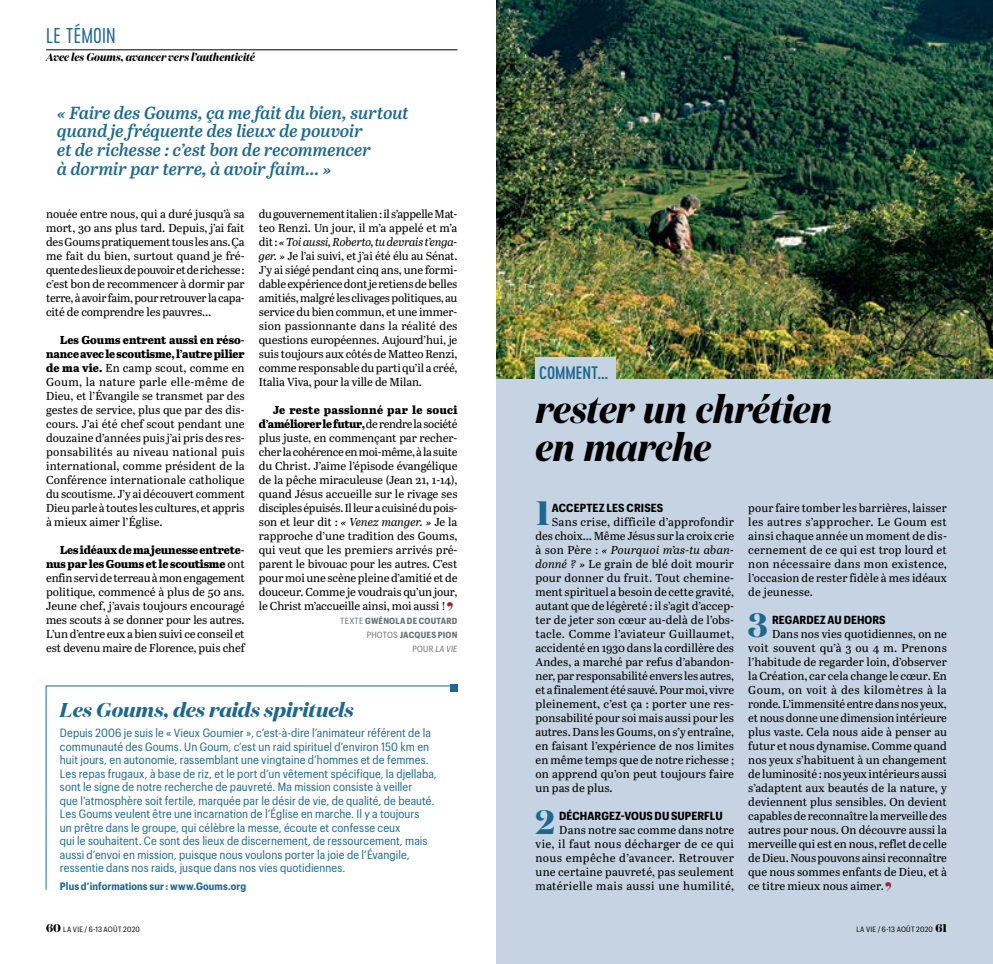
<style>
.page{position:relative;width:993px;height:964px;background:#fff}
.page>*{position:absolute;margin:0;border:0;box-sizing:border-box;transform-origin:0 0}
.t1{font:italic 700 38.75px/38.8px "Domaine Display";letter-spacing:-.005em;color:#000;scale:.9 1}
.t2{font:700 33.75px "Domaine Display";color:#1c688e}
.t3{font:900 31.25px "Abril Display";color:#98272b}
.t4{font:italic 700 20px "Domaine Display";color:#1c688e}
.t5{font:20px "Cervo Neue Light Neue";letter-spacing:.005em;color:#1c688e}
.t6{font:italic 600 17.5px/18.8px "Abril Text";letter-spacing:-.005em;color:#1c688e}
.t7{font:16.88px "Cervo Neue Medium Neue";color:#1c688e}
.t8{font:11.75px/13.5px "Graphik Compact";letter-spacing:.005em;color:#1c688e}
.t9{font:11.5px/14px "Abril Text";letter-spacing:-.01em;color:#000;text-align:justify}
.t10{font:700 11.5px "Graphik Compact";letter-spacing:.005em;color:#000}
.t11{font:italic 700 11.25px "Domaine Display";letter-spacing:.01em;color:#000;scale:.9 1}
.t12{font:700 10.5px "Graphik Compact";letter-spacing:.01em;color:#1c688e}
.t13{font:700 8.75px/14px "Graphik Compact";letter-spacing:.025em;color:#6d6e71;text-align:right}
.t14{font:8.75px "Graphik Compact";color:#6d6e71}
.t15{font:7.5px "Graphik Compact";letter-spacing:.035em;color:#000}
.s1{font-weight:800}
.s2{font-style:italic}
.s3{font-weight:400}
.s4{font-weight:400;font-style:italic}
.s5{font-family:"Domaine Display";font-weight:700;font-size:11.25px}
</style>
<div class="page">
<div style="left:496px;top:371px;width:496px;height:593px;background:#c5d3e2"></div>
<img style="left:496px;top:0;width:496px;height:378px">
<div style="left:535px;top:358px;width:81px;height:21px;background:#c5d3e2"></div>
<svg style="left:45px;top:685px;width:409px;height:205px"></svg>
<div style="left:450px;top:684px;width:7px;height:7px;background:#1c688e"></div>
<hr style="left:46px;top:50px;width:411px;height:1px;background:#000">
<h3 class="t5" style="left:46px;top:22px;width:71px">LE TÉMOIN</h3>
<p class="t11" style="left:46px;top:50px;width:233px">Avec les Goums, avancer vers l’authenticité</p>
<h3 class="t6" style="left:57px;top:102px;width:353px">« Faire des Goums, ça me fait du bien, surtout quand je fréquente des lieux de pouvoir<br>et de richesse : c’est bon de recommencer<br>à dormir par terre, à avoir faim… »</h3>
<p class="t9" style="left:46px;top:206px;width:200px">nouée entre nous, qui a duré jusqu’à sa mort, 30 ans plus tard. Depuis, j’ai fait des Goums pratiquement tous les ans.Ça me fait du bien, surtout quand je fré&shy;quente des lieux de pouvoir et de richesse : c’est bon de recommencer à dormir par terre, à avoir faim, pour retrouver la capa&shy;cité de comprendre les pauvres…</p>
<p class="t9" style="left:46px;top:332px;width:200px;text-indent:14px"><span class="s1">Les Goums entrent aussi en réso&shy;nance avec le scoutisme, l’autre pilier de ma vie.</span> En camp scout, comme en Goum, la nature parle elle-même de Dieu, et l’Évangile se transmet par des gestes de service, plus que par des dis&shy;cours. J’ai été chef scout pendant une douzaine d’années puis j’ai pris des res&shy;ponsabilités au niveau national puis international, comme président de la Conférence internationale catholique du scoutisme. J’y ai découvert comment Dieu parle à toutes les cultures, et appris à mieux aimer l’Église.</p>
<p class="t9" style="left:46px;top:542px;width:200px;text-indent:14px"><span class="s1">Les idéaux de ma jeunesse entrete&shy;nus par les Goums et le scoutisme</span> ont enfin servi de terreau à mon engagement politique, commencé à plus de 50 ans.<br>Jeune chef, j’avais toujours encouragé mes scouts à se donner pour les autres.<br>L’un d’entre eux a bien suivi ce conseil et est devenu maire de Florence, puis chef</p>
<p class="t9" style="left:259px;top:206px;width:200px">du gouvernement italien : il s’appelle Mat&shy;teo Renzi. Un jour, il m’a appelé et m’a dit : <span class="s2">« Toi aussi, Roberto, tu devrais t’enga&shy;ger. »</span> Je l’ai suivi, et j’ai été élu au Sénat.<br>J’y ai siégé pendant cinq ans, une formi&shy;dable expérience dont je retiens de belles amitiés, malgré les clivages politiques, au service du bien commun, et une immer&shy;sion passionnante dans la réalité des questions européennes. Aujourd’hui, je suis toujours aux côtés de Matteo Renzi, comme responsable du parti qu’il a créé, Italia Viva, pour la ville de Milan.</p>
<p class="t9" style="left:259px;top:402px;width:200px;text-indent:14px"><span class="s1">Je reste passionné par le souci d’améliorer le futur,</span>de rendre la société plus juste, en commençant par recher&shy;cher la cohérence en moi-même, à la suite du Christ. J’aime l’épisode évangélique de la pêche miraculeuse (Jean 21, 1-14), quand Jésus accueille sur le rivage ses disciples épuisés. Il leur a cuisiné du pois&shy;son et leur dit : <span class="s2">« Venez manger. »</span> Je la rapproche d’une tradition des Goums, qui veut que les premiers arrivés pré&shy;parent le bivouac pour les autres. C’est pour moi une scène pleine d’amitié et de douceur. Comme je voudrais qu’un jour, le Christ m’accueille ainsi, moi aussi !</p>
<p class="t13" style="left:340px;top:613px;width:119px"><span class="s3">TEXTE</span> GWÉNOLA DE COUTARD</p>
<h3 class="t3" style="left:445px;top:591px;width:10px">’</h3>
<p class="t14" style="left:366px;top:628px;width:17px">PHOTO</p>
<p class="t13" style="left:393px;top:627px;width:66px"><span class="s3">S</span> JACQUES PION<br><span class="s3">POUR</span> <span class="s4">LA VIE</span></p>
<h3 class="t4" style="left:60px;top:697px;width:295px">Les Goums, des raids spirituels</h3>
<p class="t8" style="left:60px;top:725px;width:378px">Depuis 2006 je suis le « Vieux Goumier », c’est-à-dire l’animateur référent de la communauté des Goums. Un Goum, c’est un raid spirituel d’environ 150 km en huit jours, en autonomie, rassemblant une vingtaine d’hommes et de femmes.<br>Les repas frugaux, à base de riz, et le port d’un vêtement spécifique, la djellaba, sont le signe de notre recherche de pauvreté. Ma mission consiste à veiller<br>que l’atmosphère soit fertile, marquée par le désir de vie, de qualité, de beauté.<br>Les Goums veulent être une incarnation de l’Église en marche. Il y a toujours<br>un prêtre dans le groupe, qui célèbre la messe, écoute et confesse ceux<br>qui le souhaitent. Ce sont des lieux de discernement, de ressourcement, mais aussi d’envoi en mission, puisque nous voulons porter la joie de l’Évangile, ressentie dans nos raids, jusque dans nos vies quotidiennes.</p>
<p class="t12" style="left:60px;top:878px;width:188px">Plus d’informations sur : www.Goums.org</p>
<h3 class="t7" style="left:539px;top:361px;width:71px">COMMENT…</h3>
<h1 class="t1" style="left:535px;top:389px;width:331px">rester un chrétien en marche</h1>
<h2 class="t2" style="left:536px;top:491px;width:15px">1</h2>
<p class="t10" style="left:551px;top:499px;width:113px">ACCEPTEZ LES CRISES</p>
<p class="t9" style="left:535px;top:514px;width:200px;text-indent:16px">Sans crise, difficile d’approfondir des choix… Même Jésus sur la croix crie à son Père : <span class="s2">« Pourquoi m’as-tu aban&shy;donné ? »</span> Le grain de blé doit mourir pour donner du fruit. Tout chemine&shy;ment spirituel a besoin de cette gravité, autant que de légèreté : il s’agit d’accep&shy;ter de jeter son cœur au-delà de l’obs&shy;tacle. Comme l’aviateur Guillaumet, accidenté en 1930 dans la cordillère des Andes, a marché par refus d’abandon&shy;ner, par responsabilité envers les autres, et a finalement été sauvé. Pour moi, vivre pleinement, c’est ça : porter une res&shy;ponsabilité pour soi mais aussi pour les autres. Dans les Goums, on s’y entraîne, en faisant l’expérience de nos limites en même temps que de notre richesse ; on apprend qu’on peut toujours faire un pas de plus.</p>
<h2 class="t2" style="left:535px;top:799px;width:21px">2</h2>
<p class="t10" style="left:559px;top:807px;width:165px">DÉCHARGEZ-VOUS DU SUPERFLU</p>
<p class="t9" style="left:535px;top:822px;width:200px;text-indent:24px">Dans notre sac comme dans notre vie, il faut nous décharger de ce qui nous empêche d’avancer. Retrouver une certaine pauvreté, pas seulement matérielle mais aussi une humilité,</p>
<p class="t9" style="left:748px;top:500px;width:200px">pour faire tomber les barrières, laisser les autres s’approcher. Le Goum est ainsi chaque année un moment de dis&shy;cernement de ce qui est trop lourd et non nécessaire dans mon existence, l’occasion de rester fidèle à mes idéaux de jeunesse.</p>
<h2 class="t2" style="left:748px;top:603px;width:21px">3</h2>
<p class="t10" style="left:771px;top:611px;width:115px">REGARDEZ AU DEHORS</p>
<p class="t9" style="left:748px;top:626px;width:200px;text-indent:24px">Dans nos vies quotidiennes, on ne voit souvent qu’à 3 ou 4 m. Prenons l’habitude de regarder loin, d’observer la Création, car cela change le cœur. En Goum, on voit à des kilomètres à la ronde. L’immensité entre dans nos yeux, et nous donne une dimension intérieure plus vaste. Cela nous aide à penser au futur et nous dynamise. Comme quand nos yeux s’habituent à un changement de luminosité : nos yeux intérieurs aussi s’adaptent aux beautés de la nature, y deviennent plus sensibles. On devient capables de reconnaître la merveille des autres pour nous. On découvre aussi la merveille qui est en nous, reflet de celle de Dieu. Nous pouvons ainsi reconnaître que nous sommes enfants de Dieu, et à ce titre mieux nous aimer.</p>
<h3 class="t3" style="left:883px;top:871px;width:10px">’</h3>
<p class="t15" style="left:46px;top:923px;width:95px"><span class="s5">60</span> LA VIE / 6-13 août 2020</p>
<p class="t15" style="left:856px;top:923px;width:92px">LA VIE / 6-13 août 2020 <span class="s5">61</span></p>
</div>
